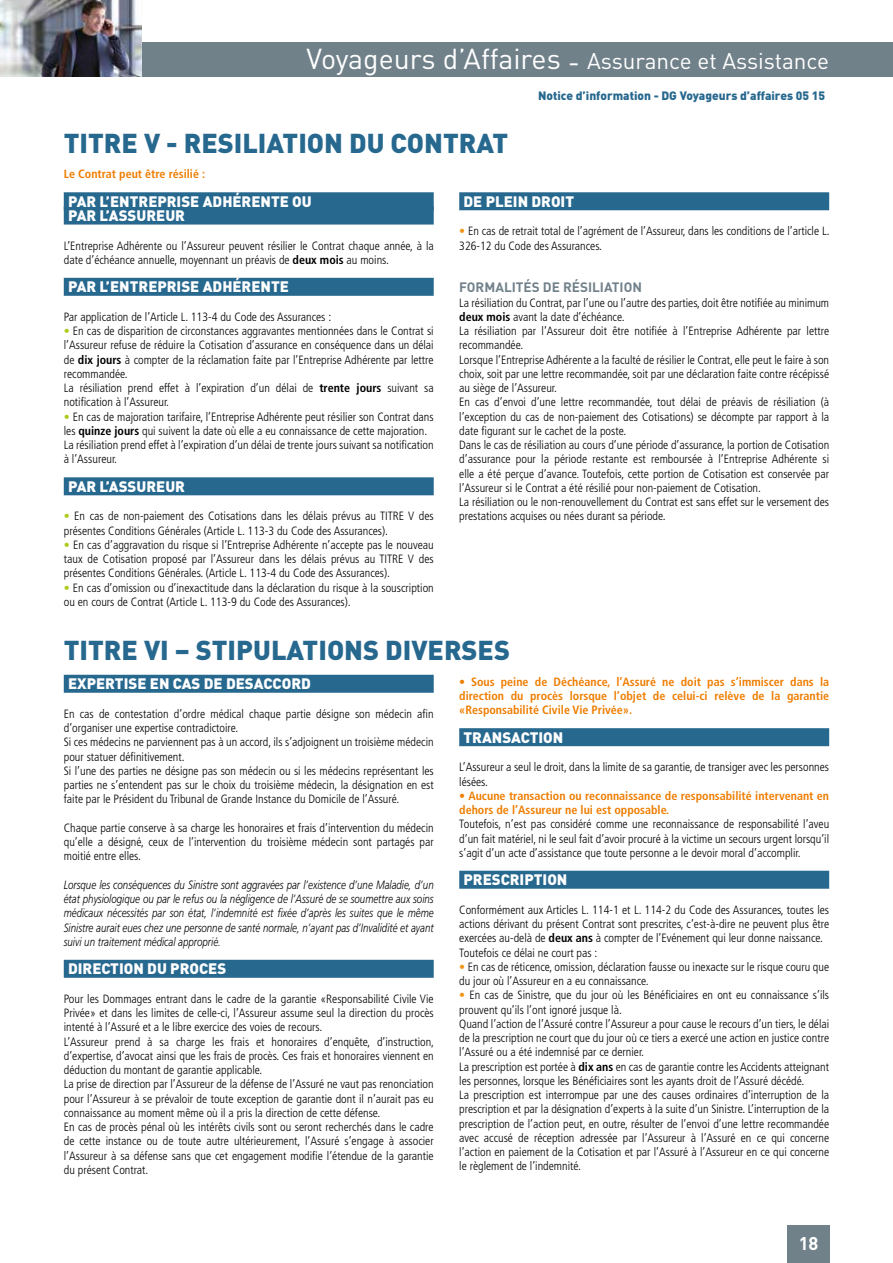
<style>
.page{position:relative;width:893px;height:1263px;background:#fff}
.page>*{position:absolute;margin:0;border:0;box-sizing:border-box;transform-origin:0 0}
.t1{font:900 27px "DIN";color:#27688f}
.t2{font:22.5px "DIN";color:#fff}
.t3{font:700 18.15px "DIN";color:#fff}
.t4{font:900 15px/14.2px "DIN";color:#fff}
.t5{font:700 13.5px "DIN";color:#71818a}
.t6{font:300 condensed 12px/14.2px "Frutiger LT Std";color:#000}
.t7{font:italic 300 12px/14.2px "Frutiger LT Std";color:#000;text-align:justify;scale:.81 1}
.t8{font:700 condensed 12px/14.2px "Frutiger LT Std";color:#ef7d00;text-align:justify}
.t9{font:900 12px "DIN";color:#27688f}
.s1{font-size:28.5px}
.s2{font-weight:700}
.s3{color:#afca1a}
.s4{color:#f39317}
.s5{font-weight:300}
</style>
<div class="page">
<div style="left:64px;top:192px;width:370px;height:18px;background:#27688f"></div>
<div style="left:64px;top:207px;width:370px;height:18px;background:#27688f"></div>
<div style="left:64px;top:278px;width:370px;height:18px;background:#27688f"></div>
<div style="left:64px;top:477px;width:370px;height:18px;background:#27688f"></div>
<div style="left:459px;top:192px;width:370px;height:18px;background:#27688f"></div>
<div style="left:64px;top:675px;width:370px;height:18px;background:#27688f"></div>
<div style="left:64px;top:960px;width:370px;height:18px;background:#27688f"></div>
<div style="left:459px;top:728px;width:370px;height:18px;background:#27688f"></div>
<div style="left:459px;top:871px;width:370px;height:18px;background:#27688f"></div>
<div style="left:0;top:43px;width:893px;height:34px;background:#71818a"></div>
<div style="left:787px;top:1225px;width:42px;height:38px;background:#71818a"></div>
<img style="left:0;top:0;width:141px;height:77px">
<h2 class="t2" style="left:307px;top:47px;width:524px"><span class="s1">Voyageurs d’Affaires -</span> Assurance et Assistance</h2>
<h1 class="t1" style="left:64px;top:126px;width:446px">TITRE V - RESILIATION DU CONTRAT</h1>
<p class="t9" style="left:538px;top:87px;width:288px">Notice d’information - DG Voyageurs d’affaires 05 15</p>
<p class="t8" style="left:64px;top:167px;width:143px">Le Contrat peut être résilié :</p>
<p class="t4" style="left:68px;top:194px;width:245px">PAR L’ENTREPRISE ADHÉRENTE OU<br>PAR L’ASSUREUR</p>
<p class="t6" style="left:64px;top:239px;width:371px">L’Entreprise Adhérente ou l’Assureur peuvent résilier le Contrat chaque année, à la date d’échéance annuelle, moyennant un préavis de <span class="s2">deux mois</span> au moins.</p>
<p class="t4" style="left:68px;top:279px;width:222px">PAR L’ENTREPRISE ADHÉRENTE</p>
<p class="t6" style="left:64px;top:310px;width:269px">Par application de l’Article L. 113-4 du Code des Assurances :</p>
<p class="t6" style="left:64px;top:324px;width:371px"><span class="s3">•</span> En cas de disparition de circonstances aggravantes mentionnées dans le Contrat si l’Assureur refuse de réduire la Cotisation d’assurance en conséquence dans un délai de <span class="s2">dix jours</span> à compter de la réclamation faite par l’Entreprise Adhérente par lettre recommandée.<br>La résiliation prend effet à l’expiration d’un délai de <span class="s2">trente jours</span> suivant sa notification à l’Assureur.</p>
<p class="t6" style="left:64px;top:409px;width:371px"><span class="s3">•</span> En cas de majoration tarifaire, l’Entreprise Adhérente peut résilier son Contrat dans les <span class="s2">quinze jours</span> qui suivent la date où elle a eu connaissance de cette majoration.<br>La résiliation prend effet à l’expiration d’un délai de trente jours suivant sa notification à l’Assureur.</p>
<p class="t4" style="left:68px;top:479px;width:118px">PAR L’ASSUREUR</p>
<p class="t6" style="left:64px;top:509px;width:371px"><span class="s3">•</span> En cas de non-paiement des Cotisations dans les délais prévus au TITRE V des présentes Conditions Générales (Article L. 113-3 du Code des Assurances).</p>
<p class="t6" style="left:64px;top:538px;width:371px;text-align:justify"><span class="s3">•</span> En cas d’aggravation du risque si l’Entreprise Adhérente n’accepte pas le nouveau taux de Cotisation proposé par l’Assureur dans les délais prévus au TITRE V des présentes Conditions Générales. (Article L. 113-4 du Code des Assurances).</p>
<p class="t6" style="left:64px;top:580px;width:371px"><span class="s3">•</span> En cas d’omission ou d’inexactitude dans la déclaration du risque à la souscription ou en cours de Contrat (Article L. 113-9 du Code des Assurances).</p>
<p class="t4" style="left:463px;top:194px;width:112px">DE PLEIN DROIT</p>
<p class="t6" style="left:459px;top:224px;width:372px"><span class="s4">•</span> En cas de retrait total de l’agrément de l’Assureur, dans les conditions de l’article L.<br>326-12 du Code des Assurances.</p>
<p class="t5" style="left:459px;top:279px;width:184px">FORMALITÉS DE RÉSILIATION</p>
<p class="t6" style="left:459px;top:296px;width:371px">La résiliation du Contrat, par l’une ou l’autre des parties, doit être notifiée au minimum <span class="s2">deux mois</span> avant la date d’échéance.<br>La résiliation par l’Assureur doit être notifiée à l’Entreprise Adhérente par lettre recommandée.<br>Lorsque l’Entreprise Adhérente a la faculté de résilier le Contrat, elle peut le faire à son choix, soit par une lettre recommandée, soit par une déclaration faite contre récépissé au siège de l’Assureur.<br>En cas d’envoi d’une lettre recommandée, tout délai de préavis de résiliation (à l’exception du cas de non-paiement des Cotisations) se décompte par rapport à la date figurant sur le cachet de la poste.<br>Dans le cas de résiliation au cours d’une période d’assurance, la portion de Cotisation d’assurance pour la période restante est remboursée à l’Entreprise Adhérente si elle a été perçue d’avance. Toutefois, cette portion de Cotisation est conservée par l’Assureur si le Contrat a été résilié pour non-paiement de Cotisation.<br>La résiliation ou le non-renouvellement du Contrat est sans effet sur le versement des prestations acquises ou nées durant sa période.</p>
<h1 class="t1" style="left:64px;top:632px;width:448px">TITRE VI – STIPULATIONS DIVERSES</h1>
<p class="t4" style="left:68px;top:676px;width:244px">EXPERTISE EN CAS DE DESACCORD</p>
<p class="t6" style="left:64px;top:707px;width:371px">En cas de contestation d’ordre médical chaque partie désigne son médecin afin d’organiser une expertise contradictoire.<br>Si ces médecins ne parviennent pas à un accord, ils s’adjoignent un troisième médecin pour statuer définitivement.<br>Si l’une des parties ne désigne pas son médecin ou si les médecins représentant les parties ne s’entendent pas sur le choix du troisième médecin, la désignation en est faite par le Président du Tribunal de Grande Instance du Domicile de l’Assuré.</p>
<p class="t6" style="left:64px;top:821px;width:371px;text-align:justify">Chaque partie conserve à sa charge les honoraires et frais d’intervention du médecin qu’elle a désigné, ceux de l’intervention du troisième médecin sont partagés par moitié entre elles.</p>
<p class="t7" style="left:64px;top:878px;width:458px">Lorsque les conséquences du Sinistre sont aggravées par l’existence d’une Maladie, d’un état physiologique ou par le refus ou la négligence de l’Assuré de se soumettre aux soins médicaux nécessités par son état, l’indemnité est fixée d’après les suites que le même Sinistre aurait eues chez une personne de santé normale, n’ayant pas d’Invalidité et ayant suivi un traitement médical approprié.</p>
<p class="t4" style="left:68px;top:961px;width:160px">DIRECTION DU PROCES</p>
<p class="t6" style="left:64px;top:992px;width:372px">Pour les Dommages entrant dans le cadre de la garantie «Responsabilité Civile Vie Privée» et dans les limites de celle-ci, l’Assureur assume seul la direction du procès intenté à l’Assuré et a le libre exercice des voies de recours.<br>L’Assureur prend à sa charge les frais et honoraires d’enquête, d’instruction, d’expertise, d’avocat ainsi que les frais de procès. Ces frais et honoraires viennent en déduction du montant de garantie applicable.<br>La prise de direction par l’Assureur de la défense de l’Assuré ne vaut pas renonciation pour l’Assureur à se prévaloir de toute exception de garantie dont il n’aurait pas eu connaissance au moment même où il a pris la direction de cette défense.<br>En cas de procès pénal où les intérêts civils sont ou seront recherchés dans le cadre de cette instance ou de toute autre ultérieurement, l’Assuré s’engage à associer l’Assureur à sa défense sans que cet engagement modifie l’étendue de la garantie du présent Contrat.</p>
<p class="t8" style="left:459px;top:674px;width:371px"><span class="s5">•</span> Sous peine de Déchéance, l’Assuré ne doit pas s’immiscer dans la direction du procès lorsque l’objet de celui-ci relève de la garantie «Responsabilité Civile Vie Privée».</p>
<p class="t4" style="left:463px;top:729px;width:101px">TRANSACTION</p>
<p class="t6" style="left:459px;top:760px;width:371px">L’Assureur a seul le droit, dans la limite de sa garantie, de transiger avec les personnes lésées.</p>
<p class="t8" style="left:459px;top:788px;width:371px"><span class="s5">•</span> Aucune transaction ou reconnaissance de responsabilité intervenant en dehors de l’Assureur ne lui est opposable.</p>
<p class="t6" style="left:459px;top:817px;width:371px;text-align:justify">Toutefois, n’est pas considéré comme une reconnaissance de responsabilité l’aveu d’un fait matériel, ni le seul fait d’avoir procuré à la victime un secours urgent lorsqu’il s’agit d’un acte d’assistance que toute personne a le devoir moral d’accomplir.</p>
<p class="t4" style="left:463px;top:872px;width:105px">PRESCRIPTION</p>
<p class="t6" style="left:459px;top:903px;width:371px">Conformément aux Articles L. 114-1 et L. 114-2 du Code des Assurances, toutes les actions dérivant du présent Contrat sont prescrites, c’est-à-dire ne peuvent plus être exercées au-delà de <span class="s2">deux ans</span> à compter de l’Evénement qui leur donne naissance.<br>Toutefois ce délai ne court pas :</p>
<p class="t6" style="left:459px;top:960px;width:371px"><span class="s4">•</span> En cas de réticence, omission, déclaration fausse ou inexacte sur le risque couru que du jour où l’Assureur en a eu connaissance.</p>
<p class="t6" style="left:459px;top:988px;width:371px"><span class="s4">•</span> En cas de Sinistre, que du jour où les Bénéficiaires en ont eu connaissance s’ils prouvent qu’ils l’ont ignoré jusque là.<br>Quand l’action de l’Assuré contre l’Assureur a pour cause le recours d’un tiers, le délai de la prescription ne court que du jour où ce tiers a exercé une action en justice contre l’Assuré ou a été indemnisé par ce dernier.<br>La prescription est portée à <span class="s2">dix ans</span> en cas de garantie contre les Accidents atteignant les personnes, lorsque les Bénéficiaires sont les ayants droit de l’Assuré décédé.<br>La prescription est interrompue par une des causes ordinaires d’interruption de la prescription et par la désignation d’experts à la suite d’un Sinistre. L’interruption de la prescription de l’action peut, en outre, résulter de l’envoi d’une lettre recommandée avec accusé de réception adressée par l’Assureur à l’Assuré en ce qui concerne l’action en paiement de la Cotisation et par l’Assuré à l’Assureur en ce qui concerne le règlement de l’indemnité.</p>
<h3 class="t3" style="left:799px;top:1231px;width:21px">18</h3>
</div>
